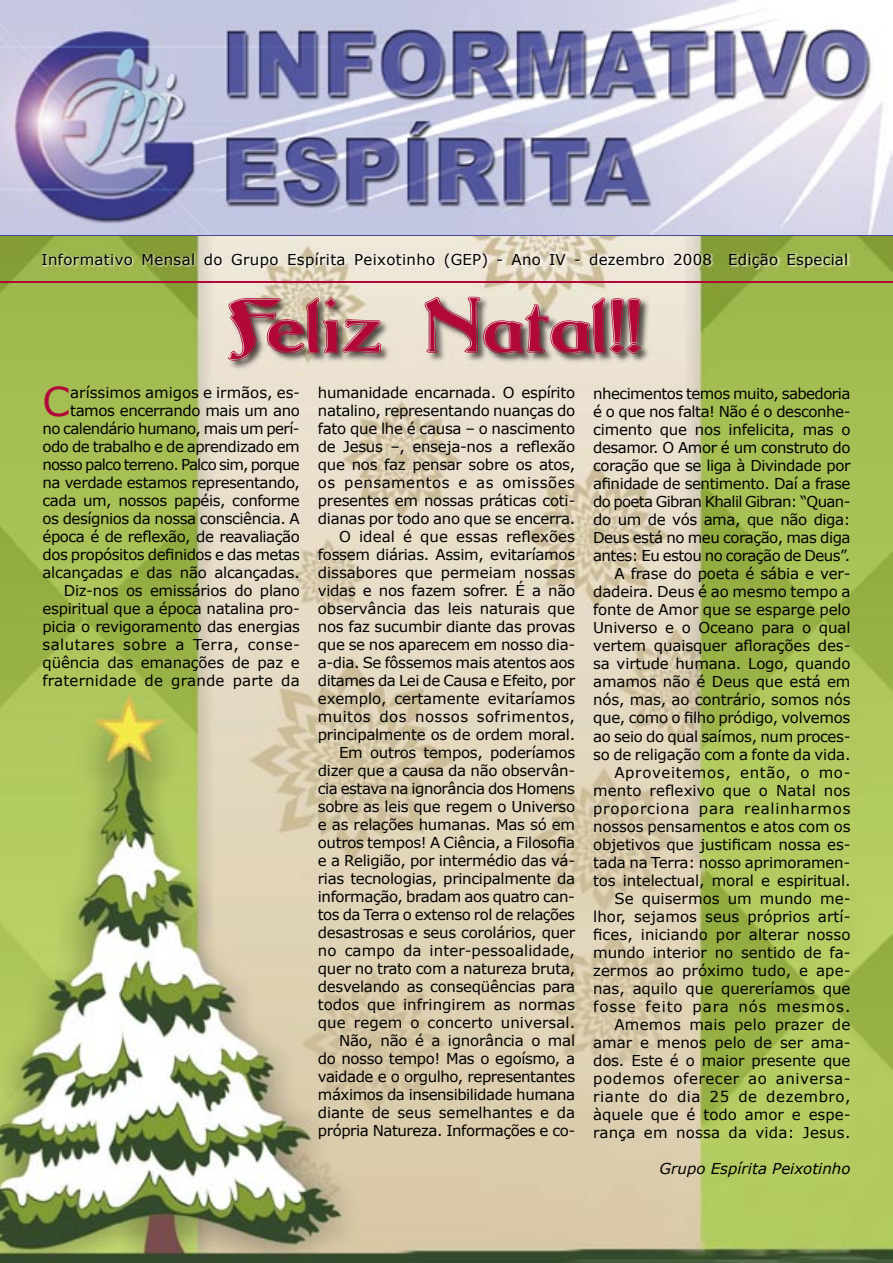
<style>
.page{position:relative;width:893px;height:1263px;background:#fff}
.page>*{position:absolute;margin:0;border:0;box-sizing:border-box;transform-origin:0 0}
.t1{font:74.7px "Argos George Contour";color:#b20739;scale:1.2 1}
.t2{font:39.75px "Verdana";color:#b20739}
.t3{font:15px/18px "Verdana";letter-spacing:-.02em;color:#000;text-align:right}
.t4{font:15px "Verdana";letter-spacing:.02em;color:#000}
.t5{font:italic 15px "Verdana";color:#000}
</style>
<div class="page">
<img style="left:0;top:235px;width:893px;height:1028px">
<hr style="left:0;top:282px;width:893px;height:1px;background:#b20739">
<img style="left:42px;top:251px;width:808px;height:19px">
<img style="left:0;top:0;width:893px;height:235px">
<img style="left:228px;top:295px;width:422px;height:75px">
<p class="t4" style="left:41px;top:250px;width:808px">Informativo Mensal do Grupo Espírita Peixotinho (GEP) - Ano IV - dezembro 2008 Edição Especial</p>
<h1 class="t1" style="left:226px;top:281px;width:347px">Feliz Natal!!</h1>
<h2 class="t2" style="left:43px;top:376px;width:29px">C</h2>
<p class="t3" style="left:43px;top:383px;width:259px">aríssimos amigos e irmãos, es&shy;tamos encerrando mais um ano<br>no calendário humano, mais um perí&shy;odo de trabalho e de aprendizado em nosso palco terreno. Palco sim, porque na verdade estamos representando, cada um, nossos papéis, conforme os desígnios da nossa consciência. A época é de reflexão, de reavaliação dos propósitos definidos e das metas alcançadas e das não alcançadas.<br>Diz-nos os emissários do plano espiritual que a época natalina pro&shy;picia o revigoramento das energias salutares sobre a Terra, conse&shy;qüência das emanações de paz e fraternidade de grande parte da</p>
<p class="t3" style="left:318px;top:383px;width:259px">humanidade encarnada. O espírito natalino, representando nuanças do fato que lhe é causa – o nascimento de Jesus –, enseja-nos a reflexão que nos faz pensar sobre os atos, os pensamentos e as omissões presentes em nossas práticas coti&shy;dianas por todo ano que se encerra.<br>O ideal é que essas reflexões fossem diárias. Assim, evitaríamos dissabores que permeiam nossas vidas e nos fazem sofrer. É a não observância das leis naturais que nos faz sucumbir diante das provas que se nos aparecem em nosso dia&shy;a-dia. Se fôssemos mais atentos aos ditames da Lei de Causa e Efeito, por exemplo, certamente evitaríamos muitos dos nossos sofrimentos, principalmente os de ordem moral.<br>Em outros tempos, poderíamos dizer que a causa da não observân&shy;cia estava na ignorância dos Homens sobre as leis que regem o Universo e as relações humanas. Mas só em outros tempos! A Ciência, a Filosofia e a Religião, por intermédio das vá&shy;rias tecnologias, principalmente da informação, bradam aos quatro can&shy;tos da Terra o extenso rol de relações desastrosas e seus corolários, quer no campo da inter-pessoalidade, quer no trato com a natureza bruta, desvelando as conseqüências para todos que infringirem as normas que regem o concerto universal.<br>Não, não é a ignorância o mal do nosso tempo! Mas o egoísmo, a vaidade e o orgulho, representantes máximos da insensibilidade humana diante de seus semelhantes e da própria Natureza. Informações e co-</p>
<p class="t3" style="left:593px;top:384px;width:259px">nhecimentos temos muito, sabedoria é o que nos falta! Não é o desconhe&shy;cimento que nos infelicita, mas o desamor. O Amor é um construto do coração que se liga à Divindade por afinidade de sentimento. Daí a frase do poeta Gibran Khalil Gibran: “Quan&shy;do um de vós ama, que não diga:<br>Deus está no meu coração, mas diga antes: Eu estou no coração de Deus”.<br>A frase do poeta é sábia e ver&shy;dadeira. Deus é ao mesmo tempo a fonte de Amor que se esparge pelo<br>Universo e o Oceano para o qual vertem quaisquer aflorações des&shy;sa virtude humana. Logo, quando amamos não é Deus que está em nós, mas, ao contrário, somos nós que, como o filho pródigo, volvemos ao seio do qual saímos, num proces&shy;so de religação com a fonte da vida.<br>Aproveitemos, então, o mo&shy;mento reflexivo que o Natal nos proporciona para realinharmos nossos pensamentos e atos com os objetivos que justificam nossa es&shy;tada na Terra: nosso aprimoramen&shy;tos intelectual, moral e espiritual.<br>Se quisermos um mundo me&shy;lhor, sejamos seus próprios artí&shy;fices, iniciando por alterar nosso mundo interior no sentido de fa&shy;zermos ao próximo tudo, e ape&shy;nas, aquilo que quereríamos que fosse feito para nós mesmos.<br>Amemos mais pelo prazer de amar e menos pelo de ser ama&shy;dos. Este é o maior presente que podemos oferecer ao aniversa&shy;riante do dia 25 de dezembro, àquele que é todo amor e espe&shy;rança em nossa da vida: Jesus.</p>
<p class="t5" style="left:660px;top:1158px;width:192px">Grupo Espírita Peixotinho</p>
</div>
